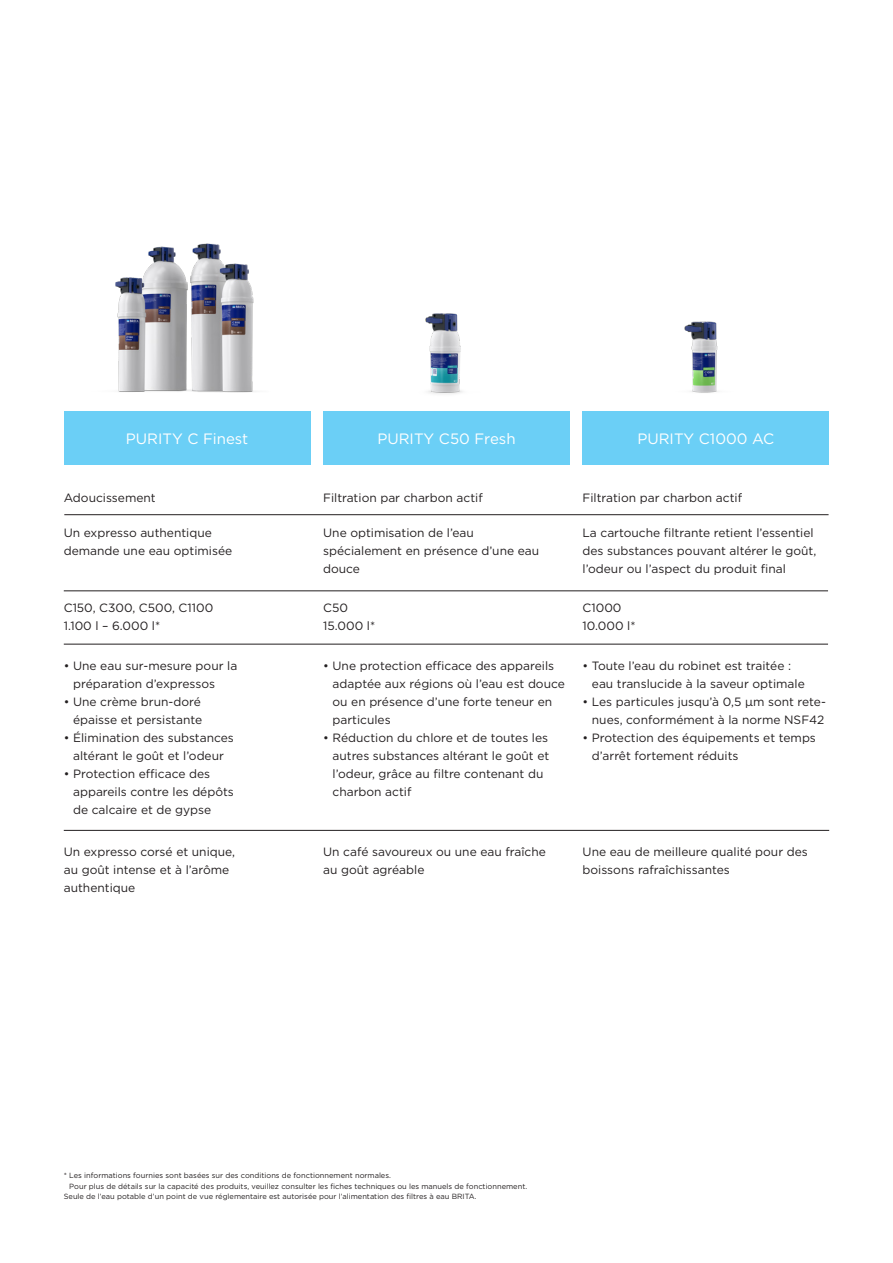
<style>
.page{position:relative;width:893px;height:1263px;background:#fff}
.page>*{position:absolute;margin:0;border:0;box-sizing:border-box;transform-origin:0 0}
.t1{font:15px "Gotham";color:#fff}
.t2{font:12px/18px "Gotham";color:#231f20}
.t3{font:7.5px "Gotham";color:#231f20}
</style>
<div class="page">
<img style="left:684px;top:321px;width:34px;height:72px">
<div style="left:64px;top:411px;width:246px;height:53px;background:#6bcff6"></div>
<hr style="left:64px;top:514px;width:765px;height:1px;background:#231f20">
<hr style="left:64px;top:591px;width:764px;height:1px;background:#231f20">
<hr style="left:64px;top:644px;width:764px;height:1px;background:#231f20">
<div style="left:323px;top:411px;width:247px;height:53px;background:#6bcff6"></div>
<hr style="left:64px;top:830px;width:765px;height:1px;background:#231f20">
<div style="left:583px;top:411px;width:246px;height:53px;background:#6bcff6"></div>
<img style="left:115px;top:243px;width:139px;height:150px">
<img style="left:425px;top:313px;width:38px;height:81px">
<p class="t1" style="left:126px;top:429px;width:124px">PURITY C Finest</p>
<p class="t1" style="left:377px;top:429px;width:140px">PURITY C50 Fresh</p>
<p class="t1" style="left:637px;top:429px;width:139px">PURITY C1000 AC</p>
<p class="t2" style="left:64px;top:489px;width:93px">Adoucissement</p>
<p class="t2" style="left:323px;top:489px;width:161px">Filtration par charbon actif</p>
<p class="t2" style="left:64px;top:523px;width:170px">Un expresso authentique demande une eau optimisée</p>
<p class="t2" style="left:323px;top:523px;width:218px">Une optimisation de l’eau spécialement en présence d’une eau douce</p>
<p class="t2" style="left:64px;top:599px;width:151px">C150, C300, C500, C1100<br>1.100 l – 6.000 l*</p>
<p class="t2" style="left:323px;top:599px;width:53px">C50<br>15.000 l*</p>
<p class="t2" style="left:73px;top:656px;width:166px;text-indent:-9px">• Une eau sur-mesure pour la préparation d’expressos</p>
<p class="t2" style="left:64px;top:692px;width:140px;text-align:right">• Une crème brun-doré épaisse et persistante</p>
<p class="t2" style="left:64px;top:728px;width:172px;text-align:center">• Élimination des substances altérant le goût et l’odeur</p>
<p class="t2" style="left:73px;top:764px;width:162px;text-indent:-9px">• Protection efficace des appareils contre les dépôts de calcaire et de gypse</p>
<p class="t2" style="left:332px;top:656px;width:234px;text-indent:-9px">• Une protection efficace des appareils adaptée aux régions où l’eau est douce ou en présence d’une forte teneur en particules</p>
<p class="t2" style="left:332px;top:728px;width:218px;text-indent:-9px">• Réduction du chlore et de toutes les autres substances altérant le goût et l’odeur, grâce au filtre contenant du charbon actif</p>
<p class="t2" style="left:583px;top:489px;width:161px">Filtration par charbon actif</p>
<p class="t2" style="left:583px;top:523px;width:235px">La cartouche filtrante retient l’essentiel des substances pouvant altérer le goût, l’odeur ou l’aspect du produit final</p>
<p class="t2" style="left:583px;top:599px;width:54px">C1000<br>10.000 l*</p>
<p class="t2" style="left:592px;top:656px;width:214px;text-indent:-9px">• Toute l’eau du robinet est traitée : eau translucide à la saveur optimale</p>
<p class="t2" style="left:583px;top:692px;width:245px;text-align:right">• Les particules jusqu’à 0,5 µm sont rete&shy;nues, conformément à la norme NSF42</p>
<p class="t2" style="left:592px;top:728px;width:226px;text-indent:-9px">• Protection des équipements et temps d’arrêt fortement réduits</p>
<p class="t2" style="left:64px;top:843px;width:173px">Un expresso corsé et unique, au goût intense et à l’arôme authentique</p>
<p class="t2" style="left:323px;top:843px;width:224px">Un café savoureux ou une eau fraîche au goût agréable</p>
<p class="t2" style="left:583px;top:843px;width:227px">Une eau de meilleure qualité pour des boissons rafraîchissantes</p>
<p class="t3" style="left:64px;top:1171px;width:329px">* Les informations fournies sont basées sur des conditions de fonctionnement normales.</p>
<p class="t3" style="left:69px;top:1181px;width:459px">Pour plus de détails sur la capacité des produits, veuillez consulter les fiches techniques ou les manuels de fonctionnement.</p>
<p class="t3" style="left:64px;top:1192px;width:414px">Seule de l’eau potable d’un point de vue réglementaire est autorisée pour l’alimentation des filtres à eau BRITA.</p>
</div>
